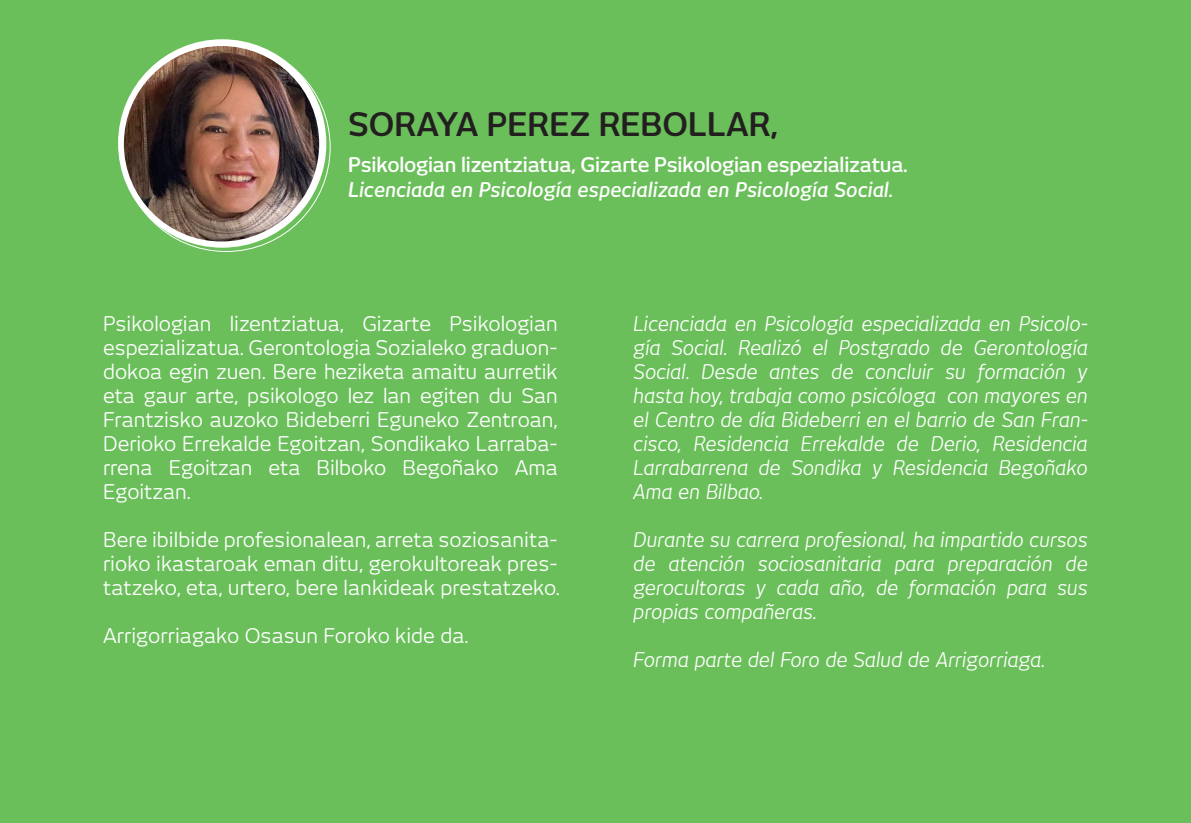
<style>
.page{position:relative;width:1191px;height:823px;background:#fff}
.page>*{position:absolute;margin:0;border:0;box-sizing:border-box;transform-origin:0 0}
.t1{font:600 32px "New June";color:#231f20}
.t2{font:italic 20px/24px "New June";letter-spacing:-.015em;color:#fff;text-align:justify}
.t3{font:20px/24px "New June";letter-spacing:.005em;color:#fff;text-align:justify}
.t4{font:600 20px "New June";letter-spacing:-.01em;color:#fff}
.t5{font:italic 600 20px "New June";color:#fff}
</style>
<div class="page">
<div style="left:0;top:0;width:1191px;height:822px;background:#6abf5a"></div>
<div style="left:118px;top:39px;width:208px;height:208px;background:#fff;border-radius:50%"></div>
<img style="left:124px;top:46px;width:195px;height:195px;border-radius:98px">
<h1 class="t1" style="left:348px;top:105px;width:431px">SORAYA PEREZ REBOLLAR,</h1>
<p class="t4" style="left:348px;top:153px;width:561px">Psikologian lizentziatua, Gizarte Psikologian espezializatua.</p>
<p class="t5" style="left:348px;top:177px;width:547px">Licenciada en Psicología especializada en Psicología Social.</p>
<p class="t3" style="left:103px;top:311px;width:456px">Psikologian lizentziatua, Gizarte Psikologian espezializatua. Gerontologia Sozialeko graduon&shy;dokoa egin zuen. Bere heziketa amaitu aurretik eta gaur arte, psikologo lez lan egiten du San Frantzisko auzoko Bideberri Eguneko Zentroan, Derioko Errekalde Egoitzan, Sondikako Larraba&shy;rrena Egoitzan eta Bilboko Begoñako Ama Egoitzan.</p>
<p class="t3" style="left:103px;top:527px;width:458px">Bere ibilbide profesionalean, arreta soziosanita&shy;rioko ikastaroak eman ditu, gerokultoreak pres&shy;tatzeko, eta, urtero, bere lankideak prestatzeko.</p>
<p class="t3" style="left:103px;top:623px;width:367px">Arrigorriagako Osasun Foroko kide da.</p>
<p class="t2" style="left:633px;top:311px;width:456px">Licenciada en Psicología especializada en Psicolo&shy;gía Social. Realizó el Postgrado de Gerontología Social. Desde antes de concluir su formación y hasta hoy, trabaja como psicóloga con mayores en el Centro de día Bideberri en el barrio de San Fran&shy;cisco, Residencia Errekalde de Derio, Residencia Larrabarrena de Sondika y Residencia Begoñako Ama en Bilbao.</p>
<p class="t2" style="left:633px;top:527px;width:456px">Durante su carrera profesional, ha impartido cursos de atención sociosanitaria para preparación de gerocultoras y cada año, de formación para sus propias compañeras.</p>
<p class="t2" style="left:633px;top:647px;width:413px">Forma parte del Foro de Salud de Arrigorriaga.</p>
</div>
